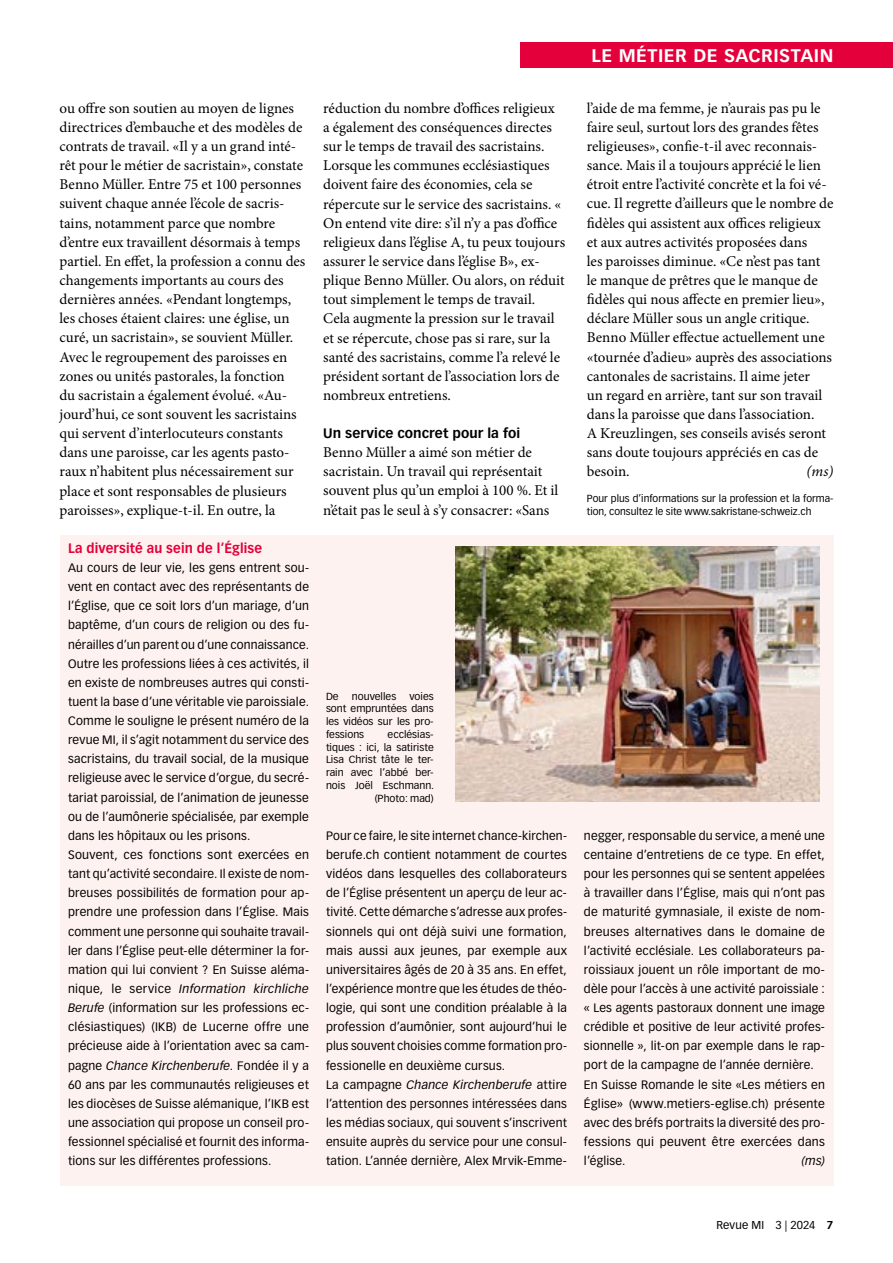
<style>
.page{position:relative;width:893px;height:1263px;background:#fff}
.page>*{position:absolute;margin:0;border:0;box-sizing:border-box;transform-origin:0 0}
.t1{font:700 18px "Vectora LT Pro";letter-spacing:.03em;color:#fff}
.t2{font:15px/19.2px "Minion Pro";color:#000}
.t3{font:italic 15px "Minion Pro";color:#000}
.t4{font:700 13.5px "Vectora LT Pro";letter-spacing:.01em;color:#e4003b;scale:.96 1}
.t5{font:700 13.5px "Vectora LT Pro";letter-spacing:.01em;color:#000}
.t6{font:12px/19.2px "Vectora LT Pro";letter-spacing:.015em;color:#000}
.t7{font:italic 12px "Vectora LT Pro";color:#000}
.t8{font:11.25px "Vectora LT Pro";letter-spacing:.01em;color:#000}
.t9{font:10.2px/12.8px "Vectora LT Pro";color:#000}
.s1{font-style:italic}
.s2{font-weight:700}
</style>
<div class="page">
<div style="left:60px;top:535px;width:773px;height:650px;background:#fef2f0"></div>
<div style="left:521px;top:43px;width:372px;height:25px;background:#e4003b"></div>
<img style="left:455px;top:546px;width:365px;height:255px">
<p class="t2" style="left:60px;top:98px;width:247px">ou offre son soutien au moyen de lignes directrices d’embauche et des modèles de contrats de travail. «Il y a un grand inté&shy;rêt pour le métier de sacristain», constate Benno Müller. Entre 75 et 100 personnes suivent chaque année l’école de sacris&shy;tains, notamment parce que nombre d’entre eux travaillent désormais à temps partiel. En effet, la profession a connu des changements importants au cours des dernières années. «Pendant longtemps, les choses étaient claires: une église, un curé, un sacristain», se souvient Müller.<br>Avec le regroupement des paroisses en zones ou unités pastorales, la fonction<br>du sacristain a également évolué. «Au&shy;jourd’hui, ce sont souvent les sacristains qui servent d’interlocuteurs constants dans une paroisse, car les agents pasto&shy;raux n’habitent plus nécessairement sur place et sont responsables de plusieurs paroisses», explique-t-il. En outre, la</p>
<p class="t2" style="left:323px;top:98px;width:244px">réduction du nombre d’offices religieux a également des conséquences directes sur le temps de travail des sacristains.<br>Lorsque les communes ecclésiastiques doivent faire des économies, cela se répercute sur le service des sacristains. « On entend vite dire: s’il n’y a pas d’office religieux dans l’église A, tu peux toujours assurer le service dans l’église B», ex&shy;plique Benno Müller. Ou alors, on réduit tout simplement le temps de travail.<br>Cela augmente la pression sur le travail et se répercute, chose pas si rare, sur la santé des sacristains, comme l’a relevé le président sortant de l’association lors de nombreux entretiens.</p>
<p class="t5" style="left:323px;top:425px;width:199px">Un service concret pour la foi</p>
<p class="t2" style="left:323px;top:443px;width:237px">Benno Müller a aimé son métier de sacristain. Un travail qui représentait souvent plus qu’un emploi à 100 %. Et il n’était pas le seul à s’y consacrer: «Sans</p>
<h1 class="t1" style="left:592px;top:44px;width:243px">LE MÉTIER DE SACRISTAIN</h1>
<p class="t2" style="left:587px;top:98px;width:248px">l’aide de ma femme, je n’aurais pas pu le faire seul, surtout lors des grandes fêtes religieuses», confie-t-il avec reconnais&shy;sance. Mais il a toujours apprécié le lien étroit entre l’activité concrète et la foi vé&shy;cue. Il regrette d’ailleurs que le nombre de fidèles qui assistent aux offices religieux et aux autres activités proposées dans<br>les paroisses diminue. «Ce n’est pas tant le manque de prêtres que le manque de fidèles qui nous affecte en premier lieu», déclare Müller sous un angle critique.<br>Benno Müller effectue actuellement une «tournée d’adieu» auprès des associations cantonales de sacristains. Il aime jeter<br>un regard en arrière, tant sur son travail dans la paroisse que dans l’association.<br>A Kreuzlingen, ses conseils avisés seront sans doute toujours appréciés en cas de besoin.</p>
<p class="t3" style="left:806px;top:461px;width:28px">(ms)</p>
<p class="t9" style="left:587px;top:492px;width:248px">Pour plus d’informations sur la profession et la forma&shy;tion, consultez le site www.sakristane-schweiz.ch</p>
<p class="t4" style="left:68px;top:540px;width:204px">La diversité au sein de l’Église</p>
<p class="t6" style="left:68px;top:558px;width:242px">Au cours de leur vie, les gens entrent sou&shy;vent en contact avec des représentants de l’Église, que ce soit lors d’un mariage, d’un baptême, d’un cours de religion ou des fu&shy;nérailles d’un parent ou d’une connaissance.<br>Outre les professions liées à ces activités, il en existe de nombreuses autres qui consti&shy;tuent la base d’une véritable vie paroissiale.<br>Comme le souligne le présent numéro de la revue MI, il s’agit notamment du service des sacristains, du travail social, de la musique religieuse avec le service d’orgue, du secré&shy;tariat paroissial, de l’animation de jeunesse ou de l’aumônerie spécialisée, par exemple dans les hôpitaux ou les prisons.<br>Souvent, ces fonctions sont exercées en tant qu’activité secondaire. Il existe de nom&shy;breuses possibilités de formation pour ap&shy;prendre une profession dans l’Église. Mais comment une personne qui souhaite travail&shy;ler dans l’Église peut-elle déterminer la for&shy;mation qui lui convient ? En Suisse aléma&shy;nique, le service <span class="s1">Information kirchliche Berufe</span> (information sur les professions ec&shy;clésiastiques) (IKB) de Lucerne offre une précieuse aide à l’orientation avec sa cam&shy;pagne <span class="s1">Chance Kirchenberufe</span>. Fondée il y a 60 ans par les communautés religieuses et les diocèses de Suisse alémanique, l’IKB est une association qui propose un conseil pro&shy;fessionnel spécialisé et fournit des informa&shy;tions sur les différentes professions.</p>
<p class="t9" style="left:326px;top:689px;width:109px;text-align:justify;text-indent:83px">voies sont empruntées dans les vidéos sur les pro&shy;fessions</p>
<p class="t9" style="left:326px;top:689px;width:14px">De</p>
<p class="t9" style="left:352px;top:689px;width:46px">nouvelles</p>
<p class="t9" style="left:326px;top:728px;width:110px;text-align:right">ecclésias-<br>tiques : ici, la satiriste<br>Lisa Christ tâte le ter&shy;rain avec l’abbé ber&shy;nois Joël Eschmann. (Photo: mad)</p>
<p class="t6" style="left:326px;top:826px;width:242px">Pour ce faire, le site internet chance-kirchen&shy;berufe.ch contient notamment de courtes vidéos dans lesquelles des collaborateurs de l’Église présentent un aperçu de leur ac&shy;tivité. Cette démarche s’adresse aux profes&shy;sionnels qui ont déjà suivi une formation, mais aussi aux jeunes, par exemple aux universitaires âgés de 20 à 35 ans. En effet, l’expérience montre que les études de théo&shy;logie, qui sont une condition préalable à la profession d’aumônier, sont aujourd’hui le plus souvent choisies comme formation pro&shy;fessionelle en deuxième cursus.<br>La campagne <span class="s1">Chance Kirchenberufe</span> attire l’attention des personnes intéressées dans les médias sociaux, qui souvent s’inscrivent ensuite auprès du service pour une consul&shy;tation. L’année dernière, Alex Mrvik-Emme-</p>
<p class="t6" style="left:584px;top:826px;width:242px">negger, responsable du service, a mené une centaine d’entretiens de ce type. En effet, pour les personnes qui se sentent appelées à travailler dans l’Église, mais qui n’ont pas de maturité gymnasiale, il existe de nom&shy;breuses alternatives dans le domaine de l’activité ecclésiale. Les collaborateurs pa&shy;roissiaux jouent un rôle important de mo&shy;dèle pour l’accès à une activité paroissiale : « Les agents pastoraux donnent une image crédible et positive de leur activité profes&shy;sionnelle », lit-on par exemple dans le rap&shy;port de la campagne de l’année dernière.<br>En Suisse Romande le site «Les métiers en Église» (www.metiers-eglise.ch) présente avec des bréfs portraits la diversité des pro&shy;fessions qui peuvent être exercées dans l’église.</p>
<p class="t7" style="left:802px;top:1154px;width:24px">(ms)</p>
<p class="t8" style="left:716px;top:1218px;width:119px">Revue MI 3 | 2024 <span class="s2">7</span></p>
</div>
